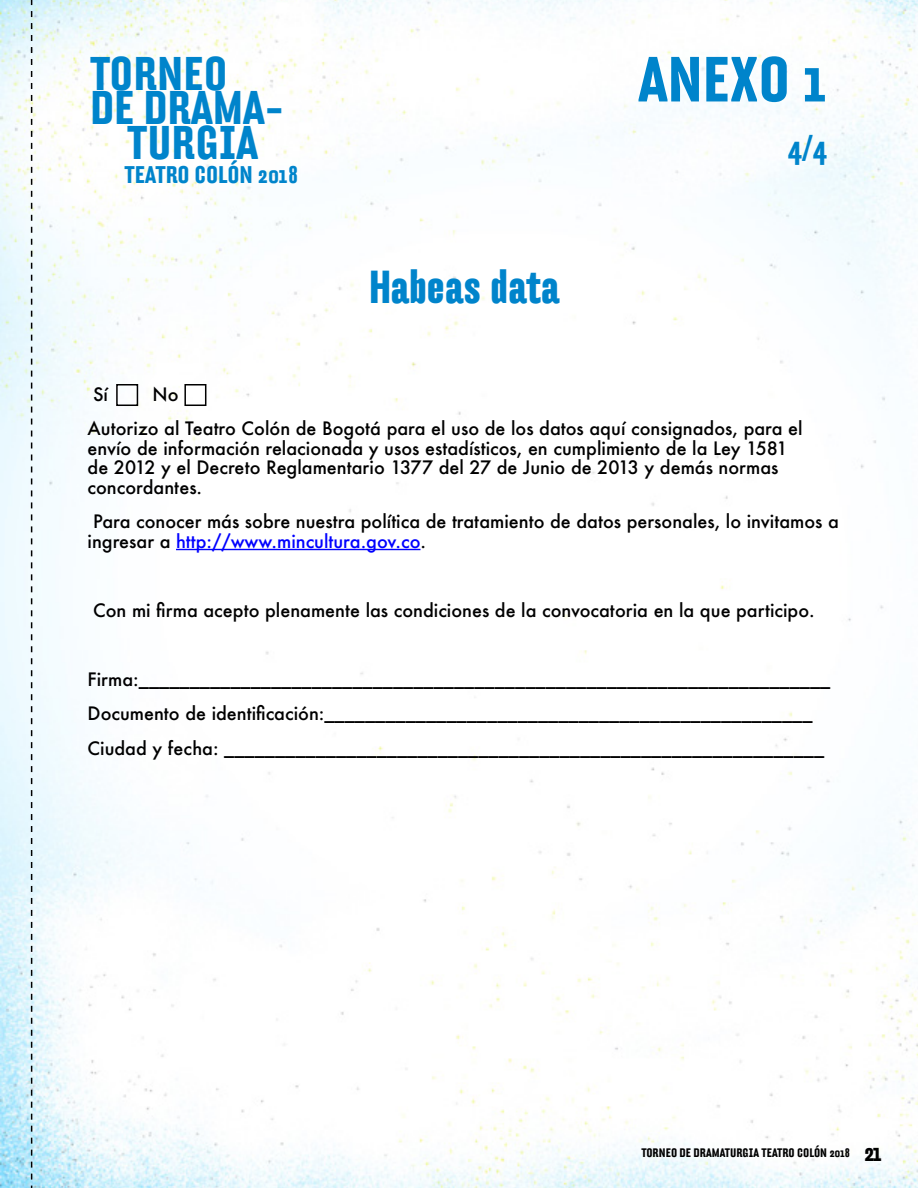
<style>
.page{position:relative;width:918px;height:1188px;background:#fff}
.page>*{position:absolute;margin:0;border:0;box-sizing:border-box;transform-origin:0 0}
.t1{font:700 61.8px "Hydra";color:#0084cb}
.t2{font:700 46.05px "Hydra";color:#0084cb}
.t3{font:700 45px "Hydra";letter-spacing:-.005em;color:#0084cb}
.t4{font:700 31.5px "Hydra";color:#0084cb}
.t5{font:700 23.4px "Hydra";color:#0084cb}
.t6{font:500 18px/34.5px "Futura";color:#000}
.t7{font:700 12px "Hydra";color:#000}
.s1{color:#00f}
.s2{font-size:24px}
</style>
<div class="page">
<img style="left:0;top:0;width:918px;height:1188px">
<hr style="left:176px;top:549px;width:245px;height:1px;background:#00f">
<div style="left:116px;top:384px;width:22px;height:22px;border:2px solid #000"></div>
<div style="left:184px;top:384px;width:22px;height:22px;border:2px solid #000"></div>
<svg style="left:31px;top:0;width:1px;height:1188px"></svg>
<h2 class="t2" style="left:90px;top:52px;width:139px">TORNEO</h2>
<h2 class="t2" style="left:90px;top:86px;width:195px">DE DRAMA-</h2>
<h2 class="t2" style="left:127px;top:121px;width:133px">TURGIA</h2>
<p class="t5" style="left:125px;top:163px;width:175px">TEATRO COLÓN 2018</p>
<h3 class="t3" style="left:368px;top:265px;width:193px">Habeas data</h3>
<h1 class="t1" style="left:639px;top:50px;width:190px">ANEXO 1</h1>
<h3 class="t4" style="left:788px;top:133px;width:41px">4/4</h3>
<p class="t6" style="left:88px;top:376px;width:717px;text-indent:65px">No<br>Autorizo al Teatro Colón de Bogotá para el uso de los datos aquí consignados, para el</p>
<p class="t6" style="left:88px;top:438px;width:702px;line-height:19.5px">envío de información relacionada y usos estadísticos, en cumplimiento de la Ley 1581 de 2012 y el Decreto Reglamentario 1377 del 27 de Junio de 2013 y demás normas concordantes.</p>
<p class="t6" style="left:88px;top:511px;width:753px;line-height:19.5px;text-indent:6px">Para conocer más sobre nuestra política de tratamiento de datos personales, lo invitamos a ingresar a <span class="s1">http://www.mincultura.gov.co</span>.</p>
<p class="t6" style="left:93px;top:376px;width:16px">Sí</p>
<p class="t6" style="left:93px;top:592px;width:723px">Con mi firma acepto plenamente las condiciones de la convocatoria en la que participo.</p>
<p class="t6" style="left:88px;top:661px;width:744px">Firma:____________________________________________________________________<br>Documento de identificación:________________________________________________<br>Ciudad y fecha: ___________________________________________________________</p>
<p class="t7" style="left:641px;top:1147px;width:242px">TORNEO DE DRAMATURGIA TEATRO COLÓN 2018 <span class="s2">21</span></p>
</div>
